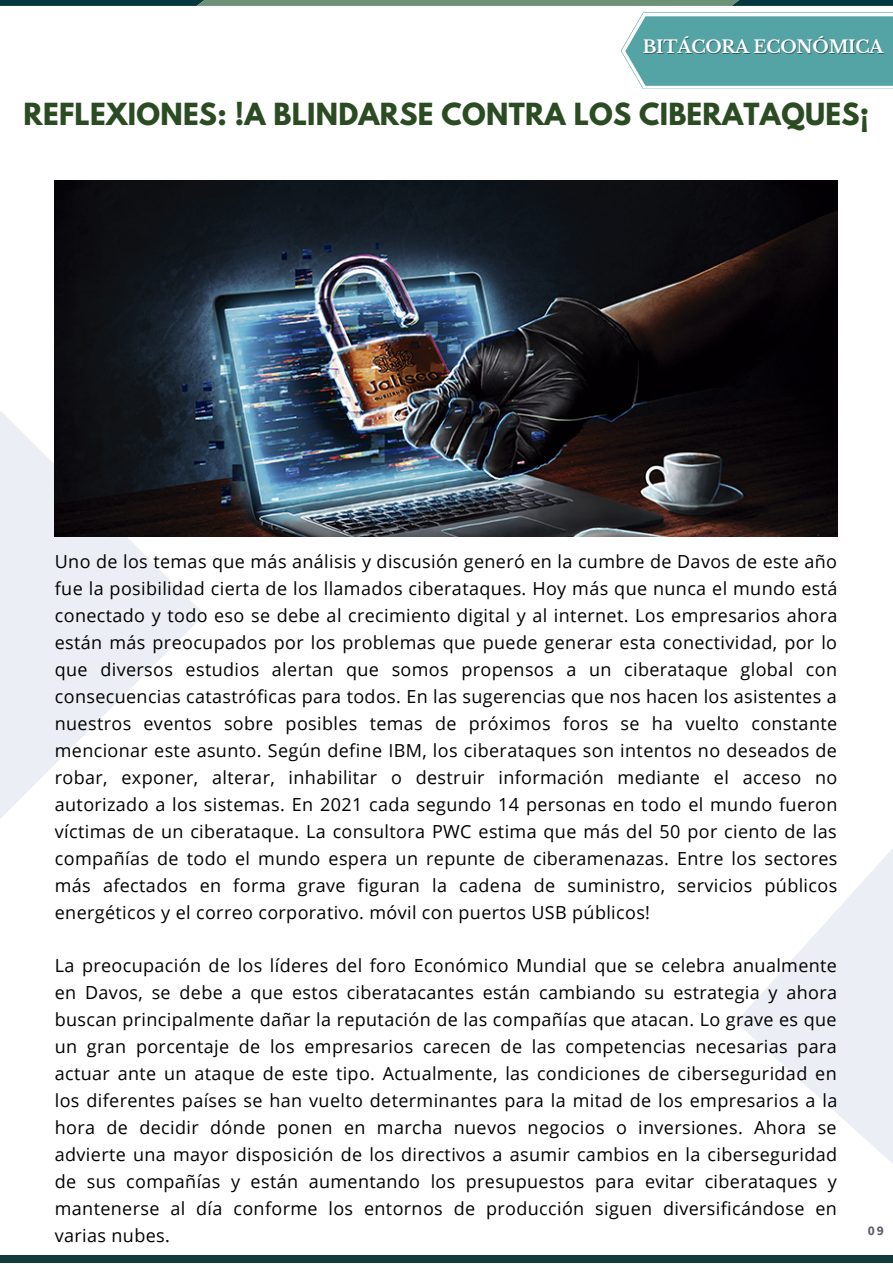
<style>
.page{position:relative;width:893px;height:1264px;background:#fff}
.page>*{position:absolute;margin:0;border:0;box-sizing:border-box;transform-origin:0 0}
.t1{font:700 27px "League Spartan";letter-spacing:.01em;color:#2b4b22}
.t2{font:18px/27px "Open Sans";letter-spacing:.02em;color:#000;text-align:justify}
.t3{font:700 17.4px "Libre Baskerville";letter-spacing:-.015em;color:#fff}
.t4{font:700 13.35px "Source Sans Pro";color:#5e5768}
</style>
<div class="page">
<svg style="left:736px;top:850px;width:156px;height:313px"></svg>
<svg style="left:0;top:411px;width:204px;height:408px;fill:#ebeef4"></svg>
<svg style="left:621px;top:12px;width:271px;height:77px;background:#6bb0b0"></svg>
<svg style="left:0;top:0;width:892px;height:6px;background:#466f62"></svg>
<div style="left:0;top:1255px;width:892px;height:7px;background:#143c3c"></div>
<img style="left:55px;top:180px;width:782px;height:357px">
<p class="t3" style="left:642px;top:36px;width:242px">BITÁCORA ECONÓMICA</p>
<h1 class="t1" style="left:24px;top:101px;width:847px">REFLEXIONES: !A BLINDARSE CONTRA LOS CIBERATAQUES¡</h1>
<p class="t2" style="left:55px;top:547px;width:784px">Uno de los temas que más análisis y discusión generó en la cumbre de Davos de este año fue la posibilidad cierta de los llamados ciberataques. Hoy más que nunca el mundo está conectado y todo eso se debe al crecimiento digital y al internet. Los empresarios ahora están más preocupados por los problemas que puede generar esta conectividad, por lo que diversos estudios alertan que somos propensos a un ciberataque global con consecuencias catastróficas para todos. En las sugerencias que nos hacen los asistentes a nuestros eventos sobre posibles temas de próximos foros se ha vuelto constante mencionar este asunto. Según define IBM, los ciberataques son intentos no deseados de robar, exponer, alterar, inhabilitar o destruir información mediante el acceso no autorizado a los sistemas. En 2021 cada segundo 14 personas en todo el mundo fueron víctimas de un ciberataque. La consultora PWC estima que más del 50 por ciento de las compañías de todo el mundo espera un repunte de ciberamenazas. Entre los sectores más afectados en forma grave figuran la cadena de suministro, servicios públicos energéticos y el correo corporativo. móvil con puertos USB públicos!</p>
<p class="t2" style="left:55px;top:952px;width:784px">La preocupación de los líderes del foro Económico Mundial que se celebra anualmente en Davos, se debe a que estos ciberatacantes están cambiando su estrategia y ahora buscan principalmente dañar la reputación de las compañías que atacan. Lo grave es que un gran porcentaje de los empresarios carecen de las competencias necesarias para actuar ante un ataque de este tipo. Actualmente, las condiciones de ciberseguridad en los diferentes países se han vuelto determinantes para la mitad de los empresarios a la hora de decidir dónde ponen en marcha nuevos negocios o inversiones. Ahora se advierte una mayor disposición de los directivos a asumir cambios en la ciberseguridad de sus compañías y están aumentando los presupuestos para evitar ciberataques y mantenerse al día conforme los entornos de producción siguen diversificándose en varias nubes.</p>
<p class="t4" style="left:867px;top:1221px;width:18px">09</p>
</div>
